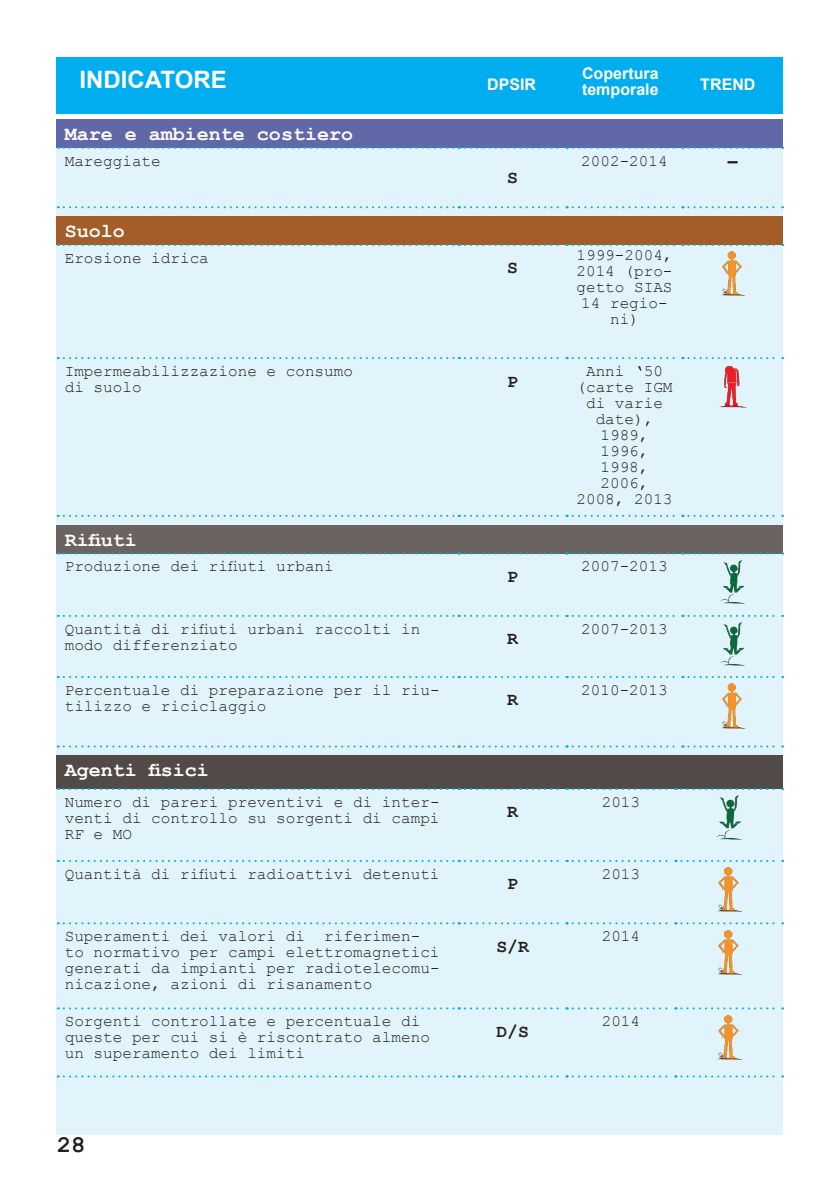
<style>
.page{position:relative;width:840px;height:1191px;background:#fff}
.page>*{position:absolute;margin:0;border:0;box-sizing:border-box;transform-origin:0 0}
.t1{font:700 24px "Arial";color:#fff}
.t2{font:700 24px "Courier New";color:#231f20}
.t3{font:700 20px "Courier New";color:#fff}
.t4{font:700 18px "Courier New";color:#231f20}
.t5{font:16px/16px "Courier New";color:#231f20}
.t6{font:700 16px/16px "Arial";color:#fff}
</style>
<div class="page">
<div style="left:57px;top:57px;width:725px;height:56px;background:#00aeef"></div>
<div style="left:57px;top:119px;width:725px;height:1015px;background:#e1f4fc"></div>
<div style="left:57px;top:119px;width:725px;height:29px;background:#6168a7"></div>
<svg style="left:58px;top:147px;width:724px;height:2px"></svg>
<svg style="left:58px;top:206px;width:724px;height:2px"></svg>
<div style="left:57px;top:216px;width:725px;height:29px;background:#a45c28"></div>
<svg style="left:58px;top:244px;width:724px;height:2px"></svg>
<svg style="left:58px;top:357px;width:724px;height:2px"></svg>
<svg style="left:58px;top:515px;width:724px;height:2px"></svg>
<img style="left:721px;top:251px;width:24px;height:45px">
<img style="left:720px;top:365px;width:26px;height:43px">
<div style="left:57px;top:525px;width:725px;height:28px;background:#6b6360"></div>
<svg style="left:58px;top:615px;width:724px;height:2px"></svg>
<svg style="left:58px;top:676px;width:724px;height:2px"></svg>
<svg style="left:58px;top:745px;width:724px;height:2px"></svg>
<svg style="left:58px;top:552px;width:724px;height:2px"></svg>
<img style="left:721px;top:560px;width:24px;height:44px">
<img style="left:721px;top:622px;width:24px;height:44px">
<img style="left:722px;top:683px;width:21px;height:45px">
<div style="left:57px;top:755px;width:725px;height:34px;background:#524a47"></div>
<svg style="left:58px;top:788px;width:724px;height:2px"></svg>
<svg style="left:58px;top:860px;width:724px;height:2px"></svg>
<svg style="left:58px;top:922px;width:724px;height:2px"></svg>
<svg style="left:58px;top:1007px;width:724px;height:2px"></svg>
<svg style="left:58px;top:1075px;width:724px;height:2px"></svg>
<img style="left:717px;top:795px;width:25px;height:45px">
<img style="left:717px;top:867px;width:24px;height:45px">
<img style="left:718px;top:930px;width:21px;height:44px">
<img style="left:718px;top:1015px;width:21px;height:44px">
<h1 class="t1" style="left:79px;top:64px;width:149px">INDICATORE</h1>
<p class="t6" style="left:487px;top:77px;width:50px">DPSIR</p>
<p class="t6" style="left:581px;top:66px;width:78px">Copertura temporale</p>
<p class="t6" style="left:700px;top:77px;width:57px">TREND</p>
<p class="t3" style="left:65px;top:121px;width:290px">Mare e ambiente costiero</p>
<p class="t5" style="left:65px;top:152px;width:98px">Mareggiate</p>
<p class="t3" style="left:65px;top:218px;width:61px">Suolo</p>
<p class="t5" style="left:65px;top:249px;width:146px">Erosione idrica</p>
<p class="t4" style="left:507px;top:166px;width:12px">S</p>
<p class="t4" style="left:507px;top:257px;width:12px">S</p>
<p class="t5" style="left:581px;top:152px;width:88px">2002-2014</p>
<h1 class="t2" style="left:725px;top:146px;width:16px">-</h1>
<p class="t5" style="left:576px;top:247px;width:98px;text-align:center">1999-2004,<br>2014 (pro&shy;getto SIAS<br>14 regio&shy;ni)</p>
<p class="t5" style="left:65px;top:362px;width:290px">Impermeabilizzazione e consumo di suolo</p>
<p class="t4" style="left:507px;top:370px;width:12px">P</p>
<p class="t5" style="left:576px;top:362px;width:97px;text-align:center">Anni ‘50 (carte IGM di varie date),<br>1989,<br>1996,<br>1998,<br>2006,<br>2008, 2013</p>
<p class="t3" style="left:65px;top:527px;width:74px">Rifiuti</p>
<p class="t5" style="left:65px;top:558px;width:270px">Produzione dei rifiuti urbani</p>
<p class="t4" style="left:507px;top:565px;width:12px">P</p>
<p class="t5" style="left:581px;top:558px;width:88px">2007-2013</p>
<p class="t5" style="left:65px;top:620px;width:357px">Quantità di rifiuti urbani raccolti in modo differenziato</p>
<p class="t4" style="left:507px;top:627px;width:12px">R</p>
<p class="t5" style="left:65px;top:681px;width:376px">Percentuale di preparazione per il riu&shy;tilizzo e riciclaggio</p>
<p class="t4" style="left:507px;top:688px;width:12px">R</p>
<p class="t3" style="left:65px;top:757px;width:145px">Agenti fisici</p>
<p class="t5" style="left:65px;top:793px;width:376px;text-align:justify">Numero di pareri preventivi e di inter&shy;venti di controllo su sorgenti di campi RF e MO</p>
<p class="t4" style="left:507px;top:800px;width:12px">R</p>
<p class="t5" style="left:65px;top:865px;width:376px">Quantità di rifiuti radioattivi detenuti</p>
<p class="t4" style="left:507px;top:872px;width:12px">P</p>
<p class="t5" style="left:65px;top:927px;width:376px">Superamenti dei valori di riferimen&shy;to normativo per campi elettromagnetici generati da impianti per radiotelecomu&shy;nicazione, azioni di risanamento</p>
<p class="t4" style="left:496px;top:935px;width:34px">S/R</p>
<p class="t5" style="left:65px;top:1012px;width:366px">Sorgenti controllate e percentuale di queste per cui si è riscontrato almeno un superamento dei limiti</p>
<p class="t4" style="left:496px;top:1020px;width:34px">D/S</p>
<h1 class="t2" style="left:57px;top:1130px;width:30px">28</h1>
<p class="t5" style="left:581px;top:620px;width:88px">2007-2013</p>
<p class="t5" style="left:581px;top:681px;width:88px">2010-2013</p>
<p class="t5" style="left:601px;top:793px;width:40px">2013</p>
<p class="t5" style="left:601px;top:865px;width:40px">2013</p>
<p class="t5" style="left:601px;top:927px;width:40px">2014</p>
<p class="t5" style="left:601px;top:1012px;width:40px">2014</p>
</div>
